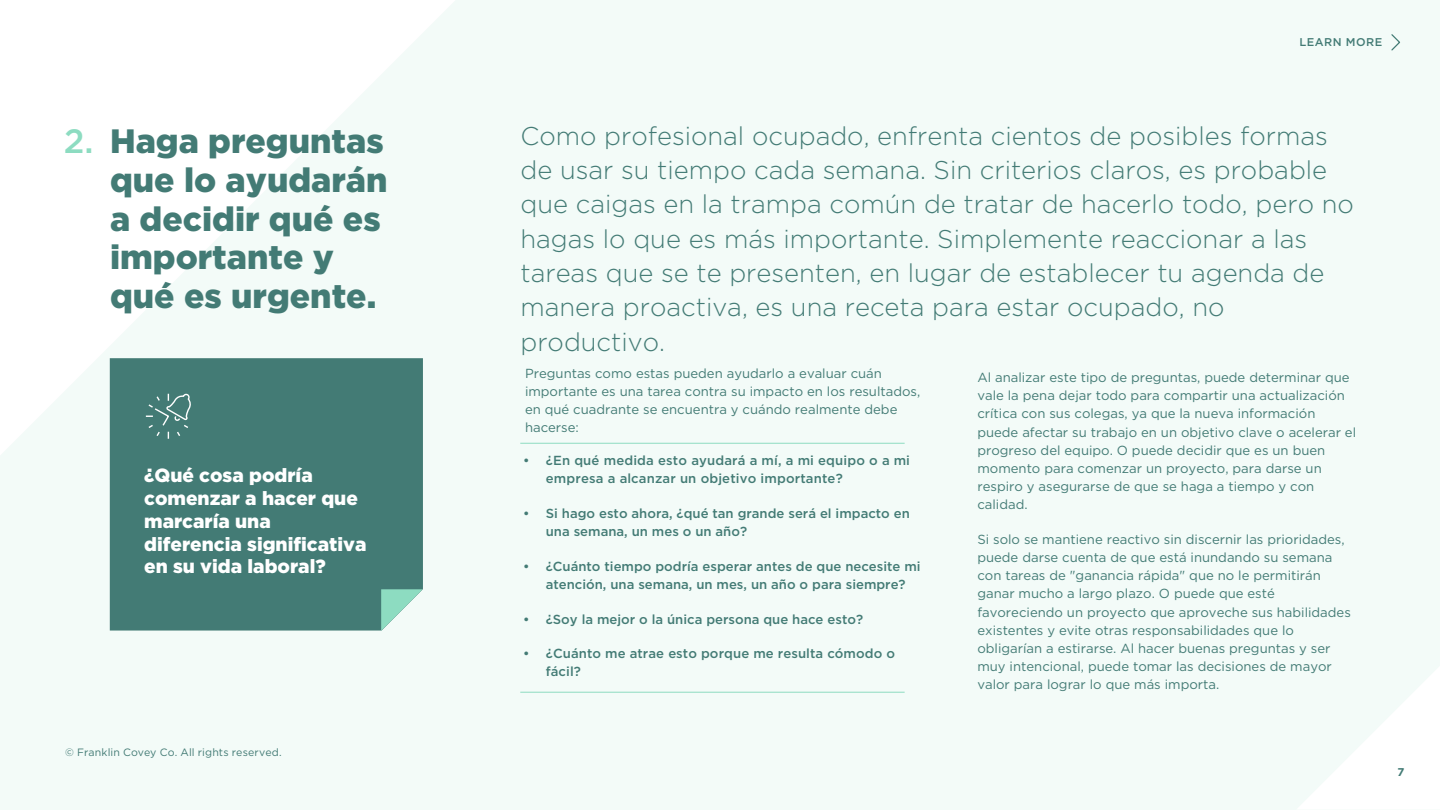
<style>
.page{position:relative;width:1440px;height:810px;background:#f3fbf8}
.page>*{position:absolute;margin:0;border:0;box-sizing:border-box;transform-origin:0 0}
.t1{font:900 33.75px/38.8px "Gotham";color:#437b75}
.t2{font:500 33.75px "Gotham";color:#8ddcc1}
.t3{font:300 25.62px/34.4px "Gotham";color:#437b75}
.t4{font:900 19.12px/22.9px "Gotham";color:#fff}
.t5{font:13.12px/18.1px "Gotham";color:#437b75}
.t6{font:500 13.12px/18.1px "Gotham";color:#437b75}
.t7{font:500 11.25px "Gotham";letter-spacing:.045em;color:#437b75}
.t8{font:700 11.25px "Gotham";color:#437b75}
.t9{font:10.62px "Gotham";letter-spacing:.01em;color:#437b75}
</style>
<div class="page">
<svg style="left:0;top:0;width:455px;height:456px;fill:#fff"></svg>
<svg style="left:1298px;top:667px;width:142px;height:142px"></svg>
<svg style="left:1391px;top:34px;width:9px;height:17px"></svg>
<hr style="left:520px;top:443px;width:385px;height:1px;background:#8ddcc1">
<hr style="left:520px;top:692px;width:385px;height:1px;background:#8ddcc1">
<div style="left:110px;top:358px;width:313px;height:273px;background:#437b75"></div>
<svg style="left:381px;top:589px;width:42px;height:42px"></svg>
<svg style="left:145px;top:392px;width:48px;height:47px;background:#558782"></svg>
<h1 class="t2" style="left:64px;top:119px;width:31px">2.</h1>
<h1 class="t1" style="left:110px;top:121px;width:279px">Haga preguntas que lo ayudarán a decidir qué es importante y qué es urgente.</h1>
<h3 class="t4" style="left:144px;top:463px;width:224px">¿Qué cosa podría comenzar a hacer que marcaría una diferencia significativa en su vida laboral?</h3>
<p class="t9" style="left:65px;top:745px;width:218px">© Franklin Covey Co. All rights reserved.</p>
<p class="t7" style="left:1300px;top:35px;width:84px">LEARN MORE</p>
<p class="t3" style="left:520px;top:118px;width:835px">Como profesional ocupado, enfrenta cientos de posibles formas de usar su tiempo cada semana. Sin criterios claros, es probable que caigas en la trampa común de tratar de hacerlo todo, pero no hagas lo que es más importante. Simplemente reaccionar a las tareas que se te presenten, en lugar de establecer tu agenda de manera proactiva, es una receta para estar ocupado, no productivo.</p>
<p class="t5" style="left:525px;top:364px;width:397px">Preguntas como estas pueden ayudarlo a evaluar cuán importante es una tarea contra su impacto en los resultados, en qué cuadrante se encuentra y cuándo realmente debe hacerse:</p>
<p class="t6" style="left:546px;top:451px;width:366px;text-indent:-22px">• ¿En qué medida esto ayudará a mí, a mi equipo o a mi empresa a alcanzar un objetivo importante?</p>
<p class="t6" style="left:546px;top:504px;width:366px;text-indent:-22px">• Si hago esto ahora, ¿qué tan grande será el impacto en una semana, un mes o un año?</p>
<p class="t6" style="left:523px;top:557px;width:399px;text-align:center">• ¿Cuánto tiempo podría esperar antes de que necesite mi atención, una semana, un mes, un año o para siempre?</p>
<p class="t6" style="left:523px;top:610px;width:341px">• ¿Soy la mejor o la única persona que hace esto?</p>
<p class="t6" style="left:546px;top:645px;width:351px;text-indent:-22px">• ¿Cuánto me atrae esto porque me resulta cómodo o fácil?</p>
<p class="t5" style="left:977px;top:368px;width:380px">Al analizar este tipo de preguntas, puede determinar que vale la pena dejar todo para compartir una actualización crítica con sus colegas, ya que la nueva información puede afectar su trabajo en un objetivo clave o acelerar el progreso del equipo. O puede decidir que es un buen momento para comenzar un proyecto, para darse un respiro y asegurarse de que se haga a tiempo y con calidad.</p>
<p class="t5" style="left:977px;top:530px;width:375px">Si solo se mantiene reactivo sin discernir las prioridades, puede darse cuenta de que está inundando su semana con tareas de "ganancia rápida" que no le permitirán ganar mucho a largo plazo. O puede que esté favoreciendo un proyecto que aproveche sus habilidades existentes y evite otras responsabilidades que lo obligarían a estirarse. Al hacer buenas preguntas y ser muy intencional, puede tomar las decisiones de mayor valor para lograr lo que más importa.</p>
<p class="t8" style="left:1397px;top:764px;width:8px">7</p>
</div>
